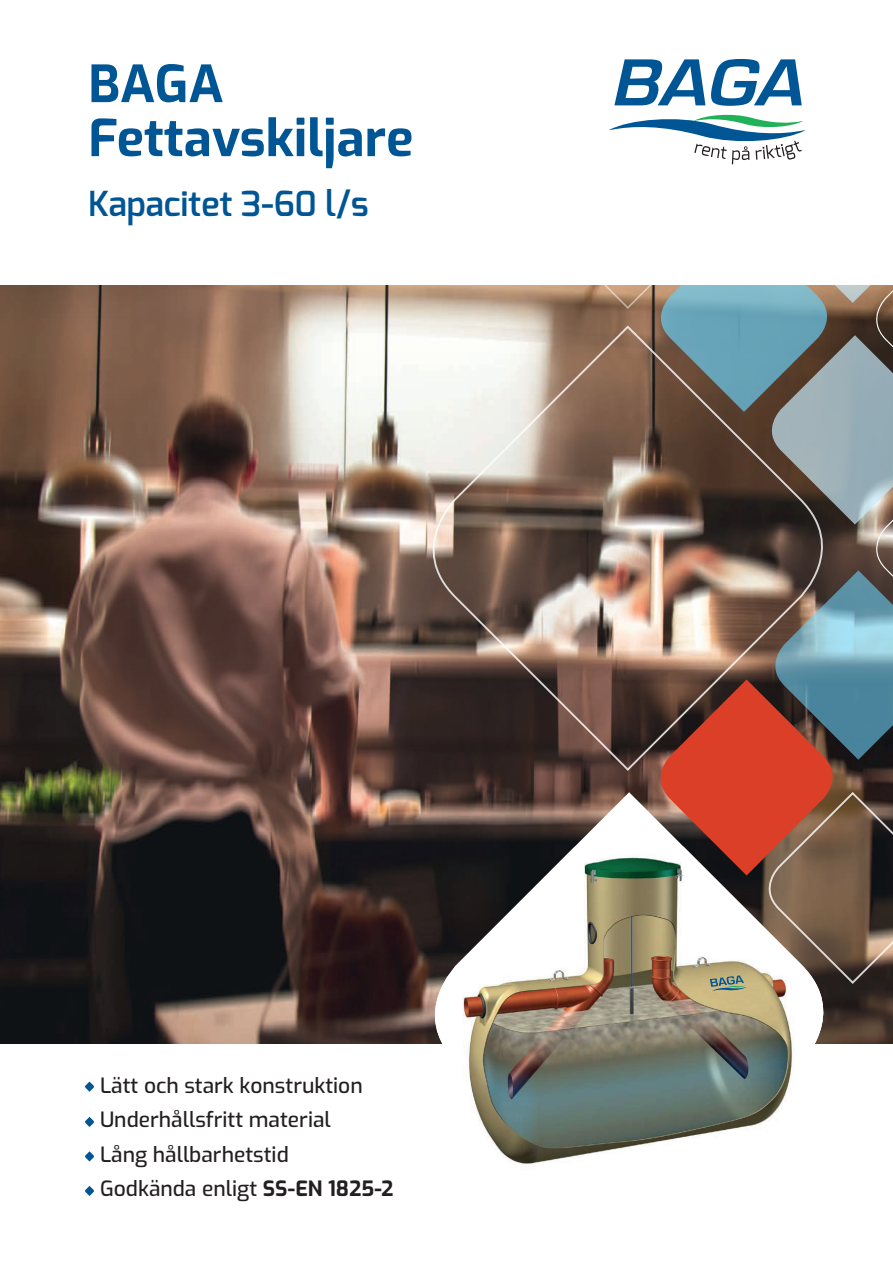
<style>
.page{position:relative;width:893px;height:1263px;background:#fff}
.page>*{position:absolute;margin:0;border:0;box-sizing:border-box;transform-origin:0 0}
.t1{font:700 51px/54px "Exo";color:#005595}
.t2{font:600 34.5px "Exo";color:#005595}
.t3{font:500 21px/34.5px "Exo";color:#231f20}
.s1{font-weight:700}
</style>
<div class="page">
<img style="left:0;top:285px;width:893px;height:759px">
<svg style="left:431px;top:285px;width:178px;height:25px"></svg>
<svg style="left:431px;top:324px;width:178px;height:448px"></svg>
<svg style="left:85px;top:1081px;width:9px;height:11px"></svg>
<svg style="left:85px;top:1117px;width:9px;height:10px"></svg>
<svg style="left:85px;top:1151px;width:9px;height:10px"></svg>
<svg style="left:85px;top:1186px;width:9px;height:10px"></svg>
<svg style="left:408px;top:792px;width:442px;height:252px"></svg>
<img style="left:431px;top:847px;width:398px;height:319px">
<svg style="left:614px;top:59px;width:188px;height:47px"></svg>
<img style="left:609px;top:114px;width:284px;height:879px">
<h1 class="t1" style="left:88px;top:53px;width:327px">BAGA<br>Fettavskiljare</h1>
<h2 class="t2" style="left:88px;top:181px;width:282px">Kapacitet 3-60 l/s</h2>
<p class="t3" style="left:100px;top:1066px;width:295px">Lätt och stark konstruktion<br>Underhållsfritt material<br>Lång hållbarhetstid<br>Godkända enligt <span class="s1">SS-EN 1825-2</span></p>
</div>
